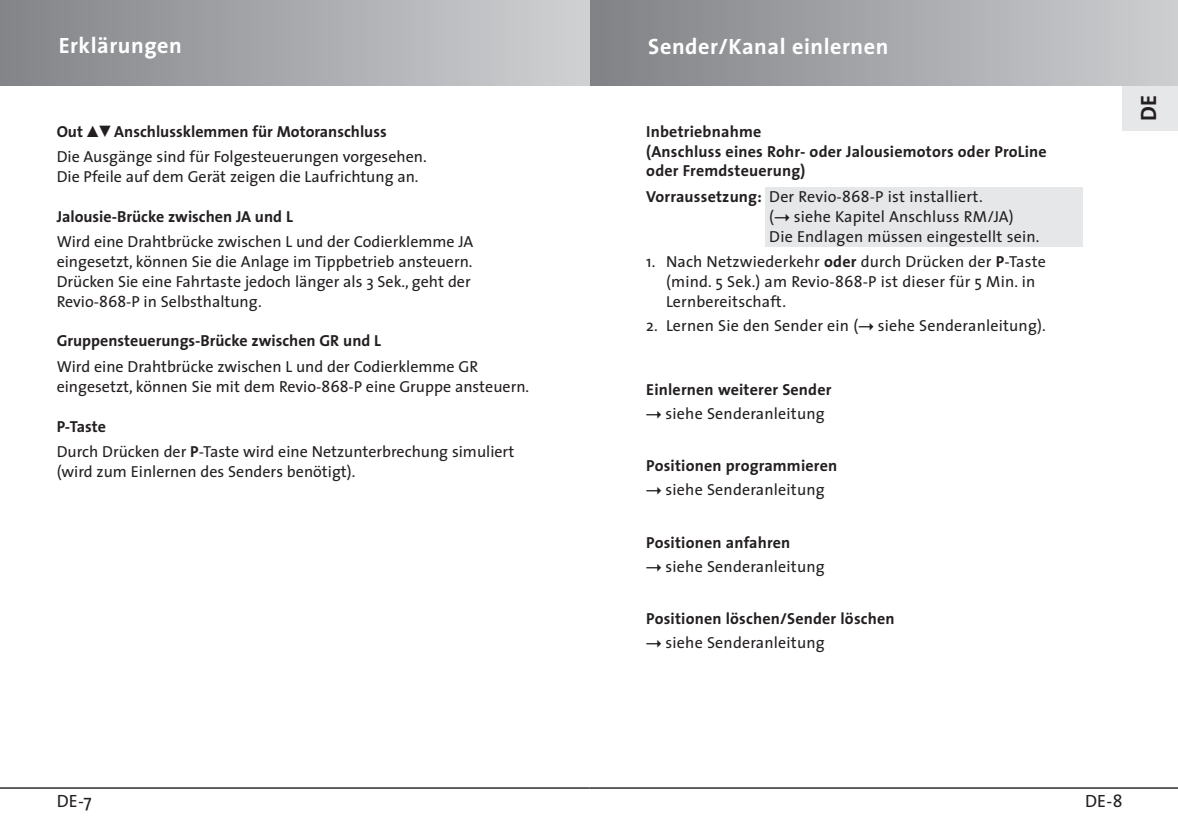
<style>
.page{position:relative;width:1178px;height:822px;background:#fff}
.page>*{position:absolute;margin:0;border:0;box-sizing:border-box;transform-origin:0 0}
.t1{font:700 22.2px "The Sans";letter-spacing:.025em;color:#fff}
.t2{font:700 22.2px "The Sans";color:#231f20}
.t3{font:17.8px "The Sans";color:#231f20}
.t4{font:16px/19.8px "The Sans";color:#231f20}
.t5{font:700 16px/24px "The Sans";letter-spacing:.01em;color:#231f20}
.s1{font-weight:700}
.s2{font-family:"Spe Num Mat"}
.s3{font-family:"Spe Din Fir"}
.s4{font-family:"Spe Din Fir";font-weight:400}
.s5{font-weight:400}
</style>
<div class="page">
<div style="left:765px;top:187px;width:318px;height:60px;background:#e6e7e9"></div>
<div style="left:1123px;top:85px;width:55px;height:45px;background:#e6e7e9"></div>
<hr style="left:590px;top:787px;width:588px;height:2px;background:#231f20">
<div style="left:590px;top:0;width:588px;height:85px;background:linear-gradient(to right,#7f8185,#cdced1)"></div>
<hr style="left:0;top:787px;width:590px;height:2px;background:#231f20">
<div style="left:0;top:0;width:590px;height:85px;background:linear-gradient(to right,#818387,#d0d1d3)"></div>
<h1 class="t1" style="left:59px;top:36px;width:125px">Erklärungen</h1>
<h1 class="t1" style="left:648px;top:37px;width:242px">Sender/Kanal einlernen</h1>
<h1 class="t2" style="left:1140px;top:121px;width:28px;rotate:-90deg">DE</h1>
<p class="t4" style="left:57px;top:120px;width:371px;line-height:25.6px"><span class="s1">Out</span> <span class="s2">vb</span> <span class="s1">Anschlussklemmen für Motoranschluss<br></span>Die Ausgänge sind für Folgesteuerungen vorgesehen.</p>
<p class="t4" style="left:57px;top:168px;width:363px">Die Pfeile auf dem Gerät zeigen die Laufrichtung an.</p>
<p class="t5" style="left:57px;top:206px;width:238px">Jalousie-Brücke zwischen JA und L</p>
<p class="t4" style="left:57px;top:233px;width:418px">Wird eine Drahtbrücke zwischen L und der Codierklemme JA eingesetzt, können Sie die Anlage im Tippbetrieb ansteuern.<br>Drücken Sie eine Fahrtaste jedoch länger als 3 Sek., geht der Revio-868-P in Selbsthaltung.</p>
<p class="t5" style="left:57px;top:331px;width:326px">Gruppensteuerungs-Brücke zwischen GR und L</p>
<p class="t4" style="left:57px;top:358px;width:474px">Wird eine Drahtbrücke zwischen L und der Codierklemme GR eingesetzt, können Sie mit dem Revio-868-P eine Gruppe ansteuern.</p>
<p class="t4" style="left:57px;top:415px;width:459px;line-height:25.6px"><span class="s1">P-Taste<br></span>Durch Drücken der <span class="s1">P</span>-Taste wird eine Netzunterbrechung simuliert</p>
<p class="t4" style="left:57px;top:463px;width:300px">(wird zum Einlernen des Senders benötigt).</p>
<p class="t5" style="left:646px;top:123px;width:402px;line-height:19.8px">Inbetriebnahme<br>(Anschluss eines Rohr- oder Jalousiemotors oder ProLine oder Fremdsteuerung)</p>
<p class="t4" style="left:769px;top:188px;width:272px;text-indent:-123px"><span class="s1">Vorraussetzung:</span> Der Revio-868-P ist installiert.<br>(<span class="s3">Z</span> siehe Kapitel Anschluss RM/JA)<br>Die Endlagen müssen eingestellt sein.</p>
<p class="t4" style="left:666px;top:253px;width:382px;text-indent:-20px">1. Nach Netzwiederkehr <span class="s1">oder</span> durch Drücken der <span class="s1">P</span>-Taste (mind. 5 Sek.) am Revio-868-P ist dieser für 5 Min. in<br>Lernbereitschaft.</p>
<p class="t4" style="left:646px;top:317px;width:401px">2. Lernen Sie den Sender ein (<span class="s3">Z</span> siehe Senderanleitung).</p>
<p class="t5" style="left:646px;top:379px;width:187px">Einlernen weiterer Sender<br><span class="s4">Z</span> <span class="s5">siehe Senderanleitung</span></p>
<p class="t5" style="left:646px;top:455px;width:192px">Positionen programmieren<br><span class="s4">Z</span> <span class="s5">siehe Senderanleitung</span></p>
<p class="t4" style="left:646px;top:532px;width:180px;line-height:24px"><span class="s1">Positionen anfahren<br></span><span class="s3">Z</span> siehe Senderanleitung</p>
<p class="t5" style="left:646px;top:608px;width:250px">Positionen löschen/Sender löschen<br><span class="s4">Z</span> <span class="s5">siehe Senderanleitung</span></p>
<p class="t3" style="left:57px;top:794px;width:36px">DE-7</p>
<p class="t3" style="left:1085px;top:794px;width:39px">DE-8</p>
</div>
